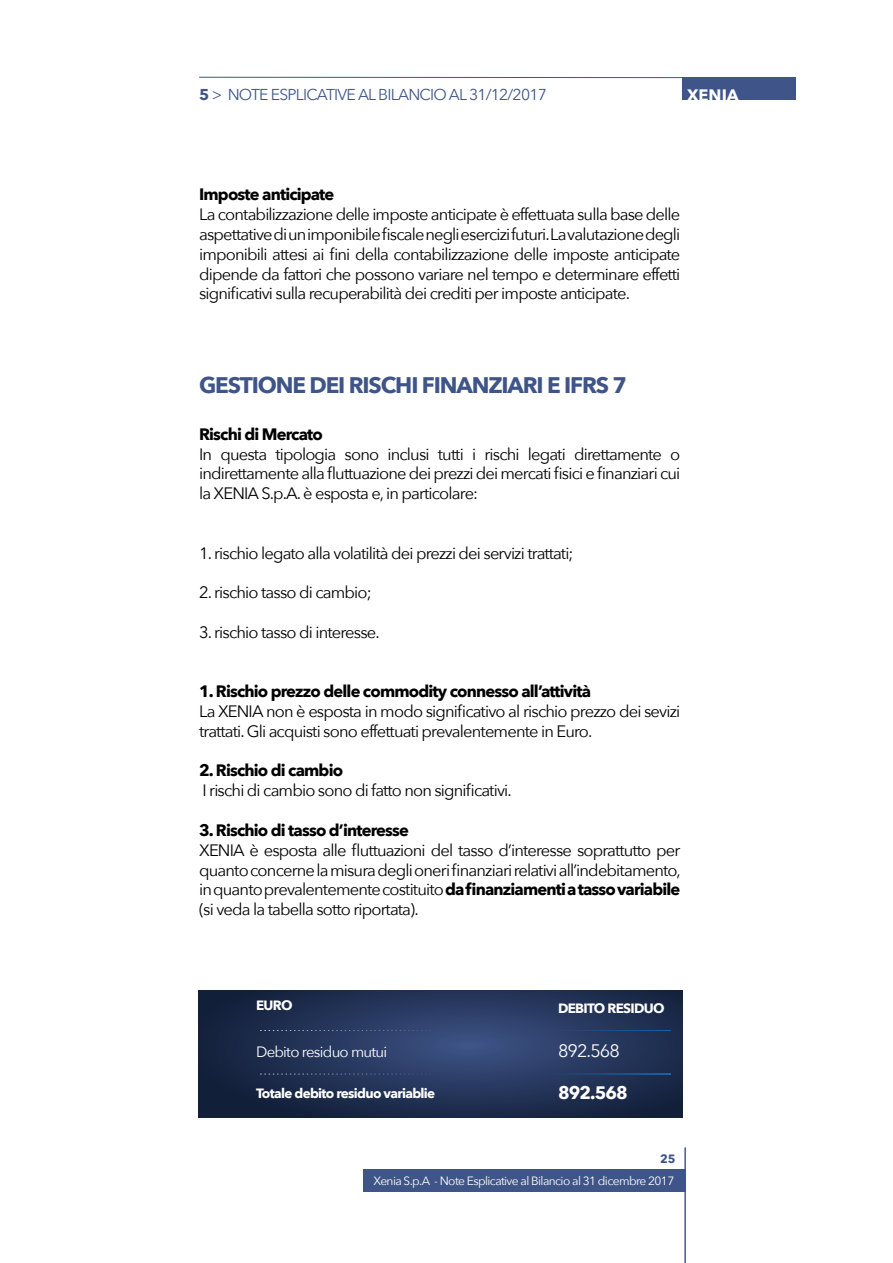
<style>
.page{position:relative;width:893px;height:1263px;background:#fff}
.page>*{position:absolute;margin:0;border:0;box-sizing:border-box;transform-origin:0 0}
.t1{font:700 22.5px "Avenir Next";letter-spacing:-.05em;color:#3f5588}
.t2{font:18px "Avenir Next";letter-spacing:-.05em;color:#fff}
.t3{font:700 18px "Avenir Next";letter-spacing:-.05em;color:#fff}
.t4{font:16.5px/19.8px "Avenir Next";letter-spacing:-.05em;color:#000;text-align:justify}
.t5{font:700 16.5px "Avenir Next";letter-spacing:-.05em;color:#000}
.t6{font:700 16.5px "Avenir Next";color:#fff}
.t7{font:15.75px "Avenir Next";letter-spacing:-.05em;color:#3f5588}
.t8{font:15px "Avenir Next";letter-spacing:-.05em;color:#fff}
.t9{font:700 13.5px "Avenir Next";letter-spacing:-.05em;color:#fff}
.t10{font:12px "Avenir Next";letter-spacing:-.05em;color:#fff}
.t11{font:700 12px "Avenir Next";color:#3f5588}
.s1{font-weight:700}
</style>
<div class="page">
<svg style="left:199px;top:77px;width:483px;height:1px"></svg>
<div style="left:682px;top:77px;width:114px;height:23px;background:#3f5589"></div>
<svg style="left:199px;top:990px;width:484px;height:128px;background:#223256"></svg>
<svg style="left:260px;top:1030px;width:230px;height:1px"></svg>
<svg style="left:260px;top:1074px;width:230px;height:1px"></svg>
<svg style="left:548px;top:1074px;width:122px;height:1px"></svg>
<svg style="left:548px;top:1030px;width:122px;height:1px"></svg>
<hr style="left:685px;top:1147px;width:1px;height:116px;background:#3f5588">
<div style="left:363px;top:1169px;width:322px;height:23px;background:#3f5588"></div>
<p class="t7" style="left:199px;top:82px;width:349px"><span class="s1">5</span> &gt; NOTE ESPLICATIVE AL BILANCIO AL 31/12/2017</p>
<p class="t6" style="left:687px;top:81px;width:53px">XENIA</p>
<p class="t5" style="left:199px;top:180px;width:137px">Imposte anticipate</p>
<p class="t4" style="left:199px;top:204px;width:483px">La contabilizzazione delle imposte anticipate è effettuata sulla base delle aspettative di un imponibile fiscale negli esercizi futuri. La valutazione degli imponibili attesi ai fini della contabilizzazione delle imposte anticipate dipende da fattori che possono variare nel tempo e determinare effetti significativi sulla recuperabilità dei crediti per imposte anticipate.</p>
<h1 class="t1" style="left:199px;top:366px;width:429px">GESTIONE DEI RISCHI FINANZIARI E IFRS 7</h1>
<p class="t5" style="left:199px;top:420px;width:125px">Rischi di Mercato</p>
<p class="t4" style="left:199px;top:443px;width:483px">In questa tipologia sono inclusi tutti i rischi legati direttamente o indirettamente alla fluttuazione dei prezzi dei mercati fisici e finanziari cui la XENIA S.p.A. è esposta e, in particolare:</p>
<p class="t4" style="left:199px;top:542px;width:376px">1. rischio legato alla volatilità dei prezzi dei servizi trattati;</p>
<p class="t4" style="left:199px;top:582px;width:174px">2. rischio tasso di cambio;</p>
<p class="t4" style="left:199px;top:621px;width:182px">3. rischio tasso di interesse.</p>
<p class="t5" style="left:199px;top:677px;width:393px">1. Rischio prezzo delle commodity connesso all’attività</p>
<p class="t4" style="left:199px;top:701px;width:483px">La XENIA non è esposta in modo significativo al rischio prezzo dei sevizi trattati. Gli acquisti sono effettuati prevalentemente in Euro.</p>
<p class="t5" style="left:199px;top:756px;width:146px">2. Rischio di cambio</p>
<p class="t4" style="left:202px;top:780px;width:311px">I rischi di cambio sono di fatto non significativi.</p>
<p class="t5" style="left:199px;top:816px;width:211px">3. Rischio di tasso d’interesse</p>
<p class="t4" style="left:199px;top:839px;width:483px">XENIA è esposta alle fluttuazioni del tasso d’interesse soprattutto per quanto concerne la misura degli oneri finanziari relativi all’indebitamento, in quanto prevalentemente costituito <span class="s1">da finanziamenti a tasso variabile </span>(si veda la tabella sotto riportata).</p>
<p class="t9" style="left:256px;top:993px;width:38px">EURO</p>
<p class="t9" style="left:558px;top:996px;width:108px">DEBITO RESIDUO</p>
<p class="t8" style="left:256px;top:1039px;width:133px">Debito residuo mutui</p>
<p class="t2" style="left:558px;top:1036px;width:63px">892.568</p>
<p class="t9" style="left:256px;top:1082px;width:181px">Totale debito residuo variablie</p>
<p class="t3" style="left:558px;top:1077px;width:71px">892.568</p>
<p class="t11" style="left:660px;top:1149px;width:17px">25</p>
<p class="t10" style="left:373px;top:1170px;width:302px">Xenia S.p.A - Note Esplicative al Bilancio al 31 dicembre 2017</p>
</div>
